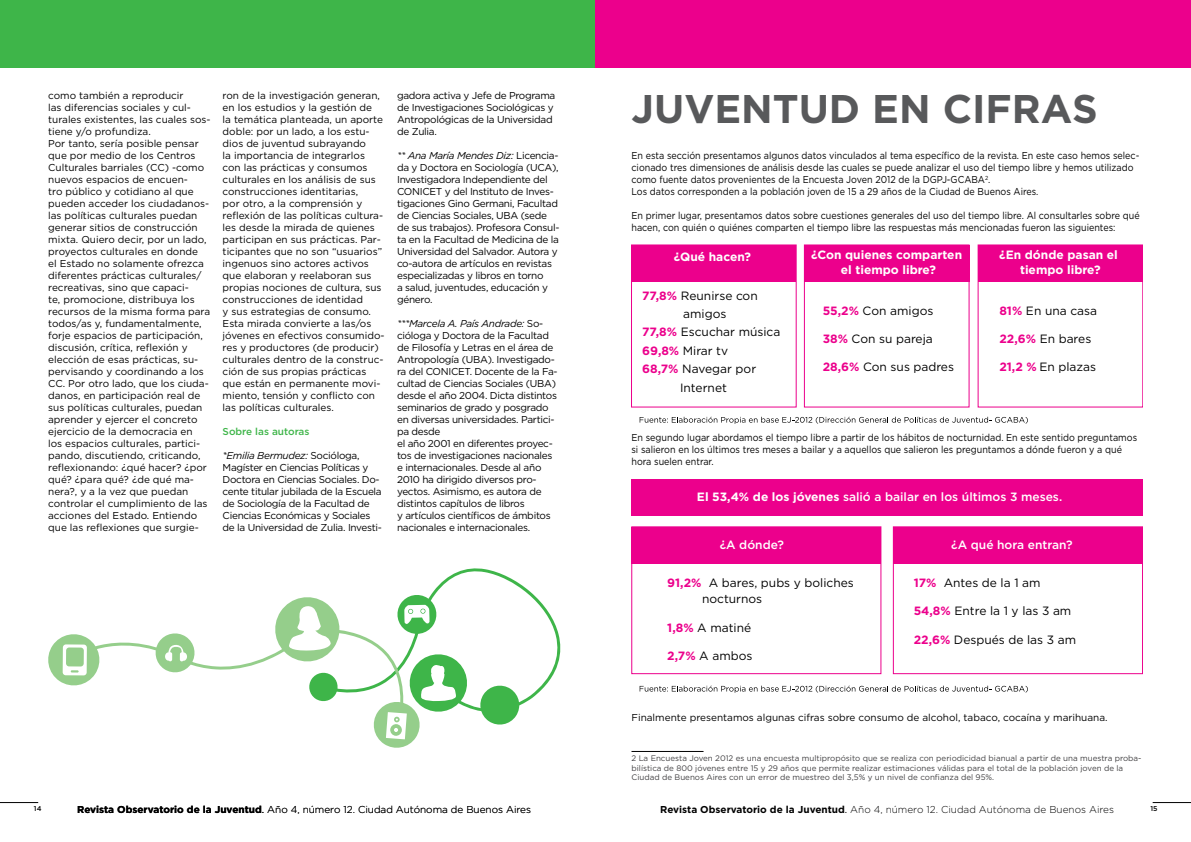
<style>
.page{position:relative;width:1191px;height:842px;background:#fff}
.page>*{position:absolute;margin:0;border:0;box-sizing:border-box;transform-origin:0 0}
.t1{font:700 40px "Gotham";color:#58595b}
.t2{font:12px/18.4px "Gotham";color:#000}
.t3{font:500 12px "Gotham";color:#fff}
.t4{font:700 12px/14.4px "Gotham";color:#fff;text-align:center}
.t5{font:10px/12px "Gotham";color:#000}
.t6{font:10px/12px "Gotham";letter-spacing:-.03em;color:#000}
.t7{font:10px/12px "Gotham";color:#000;scale:.9 1}
.t8{font:300 10px "Gotham";color:#000}
.t9{font:500 10px "Gotham";color:#3eb549}
.t10{font:8px/9.6px "Gotham";color:#414042}
.t11{font:500 7px "Gotham";color:#000}
.s1{font-style:italic}
.s2{font-weight:700;color:#ec008c}
.s3{font-weight:700}
.s4{font-weight:400}
</style>
<div class="page">
<hr style="left:0;top:802px;width:38px;height:1px;background:#000">
<hr style="left:1152px;top:802px;width:39px;height:1px;background:#000">
<div style="left:0;top:0;width:595px;height:67px;background:#3eb549"></div>
<svg style="left:631px;top:245px;width:511px;height:163px"></svg>
<div style="left:631px;top:245px;width:165px;height:36px;background:#ec008c"></div>
<div style="left:804px;top:245px;width:165px;height:36px;background:#ec008c"></div>
<div style="left:978px;top:245px;width:164px;height:36px;background:#ec008c"></div>
<svg style="left:639px;top:417px;width:389px;height:7px"></svg>
<svg style="left:631px;top:526px;width:511px;height:149px"></svg>
<div style="left:632px;top:527px;width:249px;height:36px;background:#ec008c"></div>
<div style="left:631px;top:479px;width:511px;height:36px;background:#ec008c"></div>
<div style="left:893px;top:527px;width:250px;height:36px;background:#ec008c"></div>
<svg style="left:639px;top:686px;width:389px;height:7px"></svg>
<hr style="left:631px;top:751px;width:72px;height:1px;background:#000">
<div style="left:595px;top:0;width:596px;height:67px;background:#ec008c"></div>
<svg style="left:48px;top:568px;width:513px;height:180px"></svg>
<p class="t5" style="left:48px;top:89px;width:164px">como también a reproducir<br>las diferencias sociales y cul&shy;turales existentes, las cuales sos&shy;tiene y/o profundiza.<br>Por tanto, sería posible pensar que por medio de los Centros<br>Culturales barriales (CC) -como nuevos espacios de encuen-<br>tro público y cotidiano al que pueden acceder los ciudadanos&shy;las políticas culturales puedan generar sitios de construcción mixta. Quiero decir, por un lado, proyectos culturales en donde<br>el Estado no solamente ofrezca diferentes prácticas culturales/ recreativas, sino que capaci-<br>te, promocione, distribuya los recursos de la misma forma para todos/as y, fundamentalmente, forje espacios de participación, discusión, crítica, reflexión y elección de esas prácticas, su&shy;pervisando y coordinando a los<br>CC. Por otro lado, que los ciuda&shy;danos, en participación real de sus políticas culturales, puedan aprender y ejercer el concreto ejercicio de la democracia en<br>los espacios culturales, partici&shy;pando, discutiendo, criticando, reflexionando: ¿qué hacer? ¿por qué? ¿para qué? ¿de qué ma&shy;nera?, y a la vez que puedan controlar el cumplimiento de las acciones del Estado. Entiendo que las reflexiones que surgie-</p>
<p class="t5" style="left:223px;top:89px;width:163px">ron de la investigación generan, en los estudios y la gestión de<br>la temática planteada, un aporte doble: por un lado, a los estu&shy;dios de juventud subrayando<br>la importancia de integrarlos con las prácticas y consumos culturales en los análisis de sus construcciones identitarias,<br>por otro, a la comprensión y reflexión de las políticas cultura&shy;les desde la mirada de quienes participan en sus prácticas. Par&shy;ticipantes que no son “usuarios” ingenuos sino actores activos que elaboran y reelaboran sus propias nociones de cultura, sus construcciones de identidad<br>y sus estrategias de consumo.<br>Esta mirada convierte a las/os jóvenes en efectivos consumido&shy;res y productores (de producir) culturales dentro de la construc&shy;ción de sus propias prácticas que están en permanente movi&shy;miento, tensión y conflicto con las políticas culturales.</p>
<p class="t9" style="left:223px;top:425px;width:88px">Sobre las autoras</p>
<p class="t6" style="left:223px;top:449px;width:161px"><span class="s1">*Emilia Bermudez:</span> Socióloga, Magíster en Ciencias Políticas y Doctora en Ciencias Sociales. Do&shy;cente titular jubilada de la Escuela de Sociología de la Facultad de Ciencias Económicas y Sociales de la Universidad de Zulia. Investi-</p>
<p class="t6" style="left:397px;top:89px;width:160px">gadora activa y Jefe de Programa de Investigaciones Sociológicas y<br>Antropológicas de la Universidad de Zulia.</p>
<p class="t6" style="left:397px;top:149px;width:164px"><span class="s1">** Ana María Mendes Diz:</span> Licencia&shy;da y Doctora en Sociología (UCA),<br>Investigadora Independiente del<br>CONICET y del Instituto de Inves&shy;tigaciones Gino Germani, Facultad de Ciencias Sociales, UBA (sede de sus trabajos). Profesora Consul&shy;ta en la Facultad de Medicina de la<br>Universidad del Salvador. Autora y co-autora de artículos en revistas especializadas y libros en torno<br>a salud, juventudes, educación y género.</p>
<p class="t6" style="left:397px;top:317px;width:162px"><span class="s1">***Marcela A. País Andrade:</span> So&shy;cióloga y Doctora de la Facultad de Filosofía y Letras en el área de<br>Antropología (UBA). Investigado&shy;ra del CONICET. Docente de la Fa&shy;cultad de Ciencias Sociales (UBA) desde el año 2004. Dicta distintos seminarios de grado y posgrado en diversas universidades. Partici&shy;pa desde<br>el año 2001 en diferentes proyec&shy;tos de investigaciones nacionales e internacionales. Desde al año<br>2010 ha dirigido diversos pro&shy;yectos. Asimismo, es autora de distintos capítulos de libros<br>y artículos científicos de ámbitos nacionales e internacionales.</p>
<h1 class="t1" style="left:631px;top:82px;width:467px">JUVENTUD EN CIFRAS</h1>
<p class="t7" style="left:631px;top:149px;width:566px">En esta sección presentamos algunos datos vinculados al tema específico de la revista. En este caso hemos selec&shy;cionado tres dimensiones de análisis desde las cuales se puede analizar el uso del tiempo libre y hemos utilizado como fuente datos provenientes de la Encuesta Joven 2012 de la DGPJ-GCABA<sup>2</sup>.<br>Los datos corresponden a la población joven de 15 a 29 años de la Ciudad de Buenos Aires.</p>
<p class="t7" style="left:631px;top:209px;width:566px">En primer lugar, presentamos datos sobre cuestiones generales del uso del tiempo libre. Al consultarles sobre qué hacen, con quién o quiénes comparten el tiempo libre las respuestas más mencionadas fueron las siguientes:</p>
<p class="t4" style="left:674px;top:250px;width:79px">¿Qué hacen?</p>
<p class="t4" style="left:811px;top:248px;width:152px">¿Con quienes comparten el tiempo libre?</p>
<p class="t4" style="left:999px;top:248px;width:120px">¿En dónde pasan el tiempo libre?</p>
<p class="t2" style="left:642px;top:286px;width:117px"><span class="s2">77,8%</span> Reunirse con</p>
<p class="t2" style="left:642px;top:323px;width:140px"><span class="s2">77,8%</span> Escuchar música<br><span class="s2">69,8%</span> Mirar tv<br><span class="s2">68,7%</span> Navegar por</p>
<p class="t2" style="left:822px;top:301px;width:112px"><span class="s2">55,2%</span> Con amigos</p>
<p class="t2" style="left:822px;top:329px;width:112px"><span class="s2">38%</span> Con su pareja</p>
<p class="t2" style="left:822px;top:358px;width:133px"><span class="s2">28,6%</span> Con sus padres</p>
<p class="t2" style="left:999px;top:301px;width:99px"><span class="s2">81%</span> En una casa</p>
<p class="t2" style="left:999px;top:329px;width:93px"><span class="s2">22,6%</span> En bares</p>
<p class="t2" style="left:999px;top:358px;width:98px"><span class="s2">21,2 %</span> En plazas</p>
<p class="t7" style="left:631px;top:431px;width:563px">En segundo lugar abordamos el tiempo libre a partir de los hábitos de nocturnidad. En este sentido preguntamos si salieron en los últimos tres meses a bailar y a aquellos que salieron les preguntamos a dónde fueron y a qué hora suelen entrar.</p>
<p class="t3" style="left:697px;top:489px;width:367px"><span class="s3">El 53,4% de los jóvenes</span> salió a bailar en los últimos 3 meses.</p>
<p class="t3" style="left:719px;top:536px;width:66px">¿A dónde?</p>
<p class="t3" style="left:951px;top:536px;width:123px">¿A qué hora entran?</p>
<p class="t2" style="left:667px;top:573px;width:188px"><span class="s2">91,2%</span> A bares, pubs y boliches</p>
<p class="t2" style="left:667px;top:618px;width:85px"><span class="s2">1,8%</span> A matiné</p>
<p class="t2" style="left:667px;top:646px;width:87px"><span class="s2">2,7%</span> A ambos</p>
<p class="t2" style="left:913px;top:573px;width:128px"><span class="s2">17%</span> Antes de la 1 am</p>
<p class="t2" style="left:913px;top:601px;width:159px"><span class="s2">54,8%</span> Entre la 1 y las 3 am</p>
<p class="t2" style="left:913px;top:630px;width:164px"><span class="s2">22,6%</span> Después de las 3 am</p>
<p class="t5" style="left:631px;top:712px;width:477px">Finalmente presentamos algunas cifras sobre consumo de alcohol, tabaco, cocaína y marihuana.</p>
<p class="t10" style="left:631px;top:753px;width:511px">2 La Encuesta Joven 2012 es una encuesta multipropósito que se realiza con periodicidad bianual a partir de una muestra proba&shy;bilística de 800 jóvenes entre 15 y 29 años que permite realizar estimaciones válidas para el total de la población joven de la<br>Ciudad de Buenos Aires con un error de muestreo del 3,5% y un nivel de confianza del 95%.</p>
<p class="t11" style="left:34px;top:803px;width:9px">14</p>
<p class="t8" style="left:77px;top:803px;width:455px"><span class="s3">Revista Observatorio de la Juventud</span><span class="s4">.</span> Año 4, número 12. Ciudad Autónoma de Buenos Aires</p>
<p class="t8" style="left:660px;top:803px;width:455px"><span class="s3">Revista Observatorio de la Juventud</span><span class="s4">.</span> Año 4, número 12. Ciudad Autónoma de Buenos Aires</p>
<p class="t11" style="left:1150px;top:804px;width:9px">15</p>
</div>
